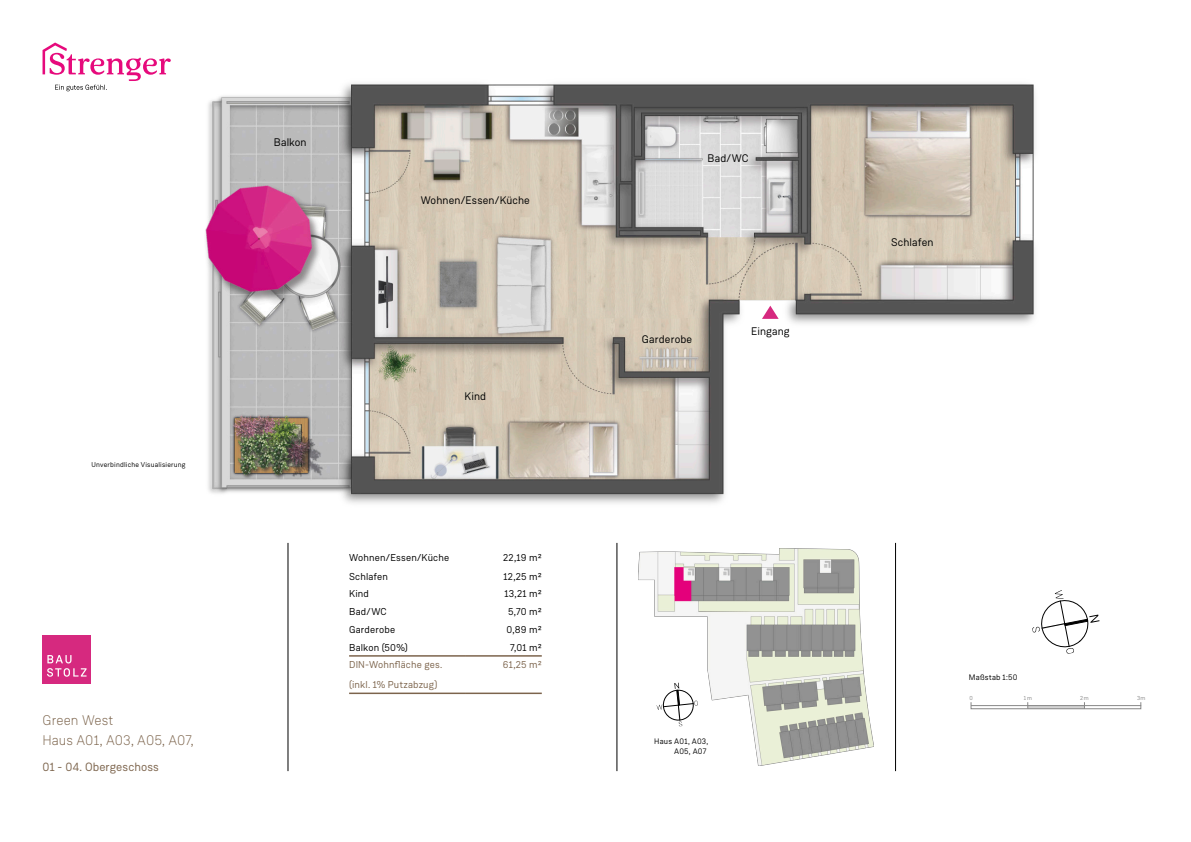
<style>
.page{position:relative;width:1191px;height:842px;background:#fff}
.page>*{position:absolute;margin:0;border:0;box-sizing:border-box;transform-origin:0 0}
._03__Subline_Intro{font:300 14px/20px "Weissenhof Grotesk";color:#7c644c}
._04__Copy___14pt{font:12px "Weissenhof Grotesk";letter-spacing:.01em;color:#7c644c}
._05__Caption_Contact{font:11px "Weissenhof Grotesk";letter-spacing:.01em;color:#000}
.t1{font:10px "Weissenhof Grotesk";letter-spacing:.015em;color:#000}
.t2{font:10px/20px "Weissenhof Grotesk";letter-spacing:.015em;color:#7c644c}
._05__Caption___8pt{font:8px/9.6px "Weissenhof Grotesk";letter-spacing:.025em;color:#000;text-align:right}
._05__Caption_Contact-2{font:8px "Weissenhof Grotesk";letter-spacing:.03em;color:#000}
._05__Caption___8pt-2{font:7px "Weissenhof Grotesk";letter-spacing:.025em;color:#000}
._05__Caption___8pt-3{font:5.8px "Weissenhof Grotesk";color:#878787}
</style>
<div class="page">
<hr style="left:288px;top:543px;width:1px;height:228px;background:#000">
<hr style="left:617px;top:543px;width:1px;height:228px;background:#000">
<div style="left:43px;top:635px;width:48px;height:49px;background:#d6297f"></div>
<svg style="left:47px;top:655px;width:40px;height:22px"></svg>
<hr style="left:349px;top:655px;width:117px;height:2px;background:#7c644c">
<hr style="left:466px;top:655px;width:76px;height:2px;background:#7c644c">
<hr style="left:349px;top:692px;width:117px;height:2px;background:#7c644c">
<hr style="left:466px;top:692px;width:76px;height:2px;background:#7c644c">
<svg style="left:43px;top:43px;width:128px;height:48px"></svg>
<hr style="left:895px;top:543px;width:1px;height:228px;background:#000">
<svg style="left:1032px;top:590px;width:67px;height:64px"></svg>
<hr style="left:1027px;top:706px;width:57px;height:3px;background:#d4d4d4">
<div style="left:970px;top:702px;width:171px;height:7px;border:1px solid #878787"></div>
<hr style="left:971px;top:705px;width:170px;height:1px;background:#878787">
<img style="left:638px;top:548px;width:236px;height:218px">
<img style="left:205px;top:83px;width:830px;height:421px">
<svg style="left:762px;top:306px;width:16px;height:13px"></svg>
<svg style="left:656px;top:682px;width:42px;height:45px"></svg>
<p class="_05__Caption___8pt-2" style="left:91px;top:460px;width:96px">Unverbindliche Visualisierung</p>
<p class="_03__Subline_Intro" style="left:43px;top:710px;width:153px">Green West<br>Haus A01, A03, A05, A07,</p>
<p class="_04__Copy___14pt" style="left:43px;top:760px;width:118px">01 - 04. Obergeschoss</p>
<p class="_05__Caption_Contact" style="left:274px;top:136px;width:34px">Balkon</p>
<p class="_05__Caption_Contact" style="left:421px;top:193px;width:111px">Wohnen/Essen/Küche</p>
<p class="_05__Caption_Contact" style="left:464px;top:390px;width:23px">Kind</p>
<p class="t1" style="left:349px;top:552px;width:102px">Wohnen/Essen/Küche</p>
<p class="t1" style="left:503px;top:552px;width:40px">22,19 m²</p>
<p class="t1" style="left:349px;top:570px;width:40px">Schlafen</p>
<p class="t1" style="left:503px;top:570px;width:40px">12,25 m²</p>
<p class="t1" style="left:349px;top:588px;width:21px">Kind</p>
<p class="t1" style="left:504px;top:588px;width:39px">13,21 m²</p>
<p class="t1" style="left:349px;top:605px;width:39px">Bad/WC</p>
<p class="t1" style="left:508px;top:605px;width:35px">5,70 m²</p>
<p class="t1" style="left:349px;top:623px;width:48px">Garderobe</p>
<p class="t1" style="left:506px;top:623px;width:37px">0,89 m²</p>
<p class="t1" style="left:349px;top:641px;width:60px">Balkon (50%)</p>
<p class="t1" style="left:510px;top:641px;width:33px">7,01 m²</p>
<p class="t2" style="left:349px;top:655px;width:95px">DIN-Wohnfläche ges. (inkl. 1% Putzabzug)</p>
<p class="t2" style="left:503px;top:655px;width:40px">61,25 m²</p>
<p class="_05__Caption_Contact" style="left:707px;top:152px;width:43px">Bad/WC</p>
<p class="_05__Caption_Contact" style="left:642px;top:333px;width:52px">Garderobe</p>
<p class="_05__Caption_Contact" style="left:751px;top:324px;width:40px">Eingang</p>
<p class="_05__Caption___8pt" style="left:654px;top:736px;width:56px">Haus A01, A03,<br>A05, A07</p>
<p class="_05__Caption_Contact" style="left:891px;top:236px;width:44px">Schlafen</p>
<p class="_05__Caption_Contact-2" style="left:969px;top:673px;width:50px">Maßstab 1:50</p>
<p class="_05__Caption___8pt-3" style="left:969px;top:694px;width:5px">0</p>
<p class="_05__Caption___8pt-3" style="left:1024px;top:694px;width:10px">1m</p>
<p class="_05__Caption___8pt-3" style="left:1080px;top:694px;width:10px">2m</p>
<p class="_05__Caption___8pt-3" style="left:1137px;top:694px;width:10px">3m</p>
</div>
